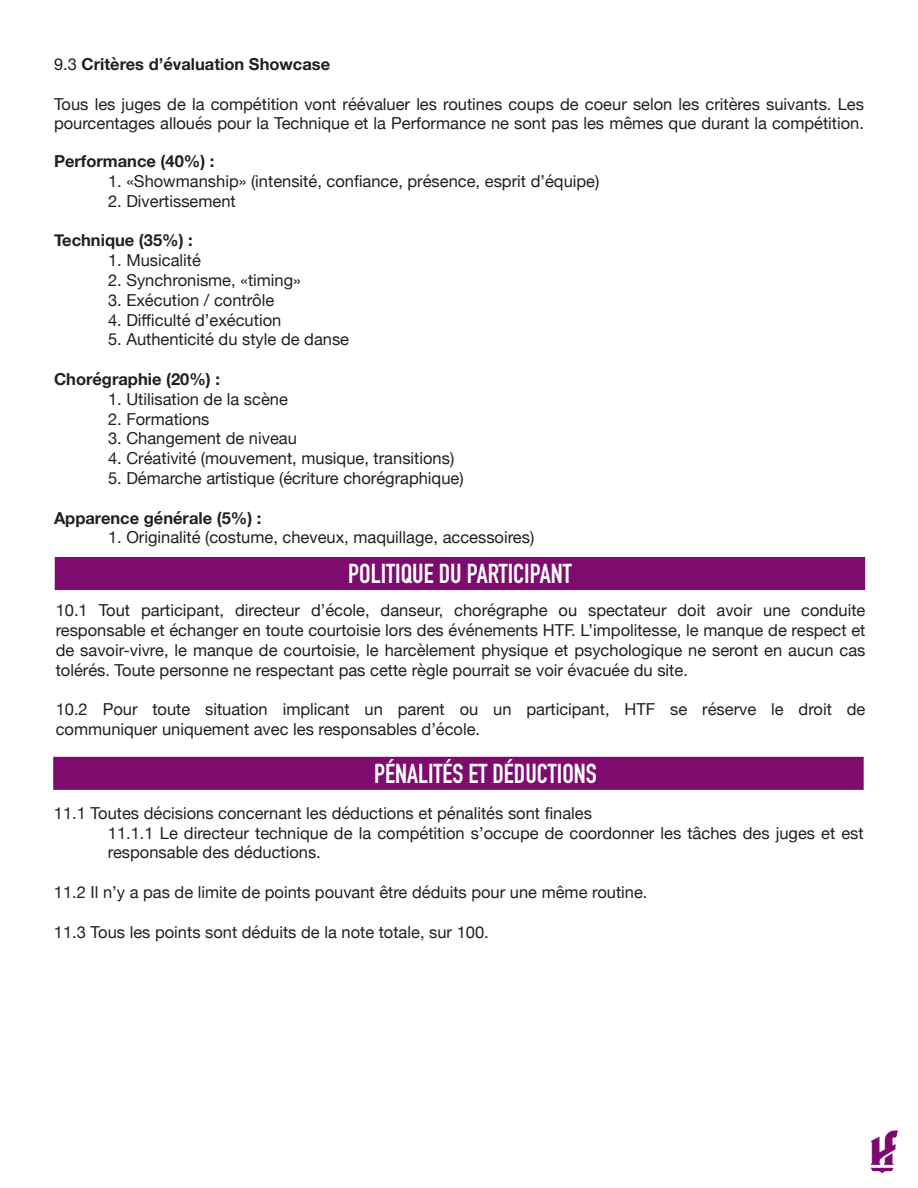
<style>
.page{position:relative;width:918px;height:1188px;background:#fff}
.page>*{position:absolute;margin:0;border:0;box-sizing:border-box;transform-origin:0 0}
.t1{font:700 27px "DIN Condensed";color:#fff}
.t2{font:16.5px/19.8px "Helvetica Neue";color:#231f20}
.t3{font:700 16.5px "Helvetica Neue";color:#231f20}
.s1{font-weight:400}
</style>
<div class="page">
<img style="left:870px;top:1130px;width:28px;height:44px">
<div style="left:54px;top:758px;width:809px;height:31px;background:#7e0c6e"></div>
<div style="left:53px;top:757px;width:811px;height:33px;border:2px solid #7e0c6e"></div>
<div style="left:55px;top:558px;width:809px;height:31px;background:#7e0c6e"></div>
<div style="left:55px;top:557px;width:810px;height:33px;border:2px solid #7e0c6e"></div>
<p class="t3" style="left:54px;top:51px;width:278px"><span class="s1">9.3</span> Critères d’évaluation Showcase</p>
<p class="t2" style="left:54px;top:95px;width:812px">Tous les juges de la compétition vont réévaluer les routines coups de coeur selon les critères suivants. Les pourcentages alloués pour la Technique et la Performance ne sont pas les mêmes que durant la compétition.</p>
<p class="t3" style="left:54px;top:148px;width:162px">Performance (40%) :</p>
<p class="t2" style="left:108px;top:172px;width:493px">1. «Showmanship» (intensité, confiance, présence, esprit d’équipe)</p>
<p class="t2" style="left:108px;top:192px;width:129px">2. Divertissement</p>
<p class="t3" style="left:54px;top:228px;width:140px">Technique (35%) :</p>
<p class="t2" style="left:108px;top:251px;width:94px">1. Musicalité</p>
<p class="t2" style="left:108px;top:271px;width:194px">2. Synchronisme, «timing»</p>
<p class="t2" style="left:108px;top:291px;width:168px">3. Exécution / contrôle</p>
<p class="t2" style="left:108px;top:311px;width:175px">4. Difficulté d’exécution</p>
<p class="t2" style="left:108px;top:331px;width:243px">5. Authenticité du style de danse</p>
<p class="t3" style="left:54px;top:366px;width:167px">Chorégraphie (20%) :</p>
<p class="t2" style="left:108px;top:390px;width:181px">1. Utilisation de la scène</p>
<p class="t2" style="left:108px;top:410px;width:103px">2. Formations</p>
<p class="t2" style="left:108px;top:430px;width:190px">3. Changement de niveau</p>
<p class="t2" style="left:108px;top:449px;width:348px">4. Créativité (mouvement, musique, transitions)</p>
<p class="t2" style="left:108px;top:469px;width:357px">5. Démarche artistique (écriture chorégraphique)</p>
<p class="t3" style="left:54px;top:505px;width:209px">Apparence générale (5%) :</p>
<p class="t2" style="left:108px;top:529px;width:428px">1. Originalité (costume, cheveux, maquillage, accessoires)</p>
<p class="t1" style="left:348px;top:556px;width:225px">POLITIQUE DU PARTICIPANT</p>
<p class="t2" style="left:56px;top:602px;width:811px">10.1 Tout participant, directeur d’école, danseur, chorégraphe ou spectateur doit avoir une conduite</p>
<p class="t2" style="left:56px;top:621px;width:811px;text-align:justify">responsable et échanger en toute courtoisie lors des événements HTF. L’impolitesse, le manque de respect et de savoir-vivre, le manque de courtoisie, le harcèlement physique et psychologique ne seront en aucun cas tolérés. Toute personne ne respectant pas cette règle pourrait se voir évacuée du site.</p>
<p class="t2" style="left:56px;top:701px;width:811px">10.2 Pour toute situation implicant un parent ou un participant, HTF se réserve le droit de communiquer uniquement avec les responsables d’école.</p>
<p class="t1" style="left:374px;top:755px;width:224px">PÉNALITÉS ET DÉDUCTIONS</p>
<p class="t2" style="left:54px;top:804px;width:540px">11.1 Toutes décisions concernant les déductions et pénalités sont finales</p>
<p class="t2" style="left:108px;top:824px;width:757px">11.1.1 Le directeur technique de la compétition s’occupe de coordonner les tâches des juges et est</p>
<p class="t2" style="left:108px;top:843px;width:215px">responsable des déductions.</p>
<p class="t2" style="left:54px;top:883px;width:595px">11.2 Il n’y a pas de limite de points pouvant être déduits pour une même routine.</p>
<p class="t2" style="left:54px;top:923px;width:436px">11.3 Tous les points sont déduits de la note totale, sur 100.</p>
</div>
